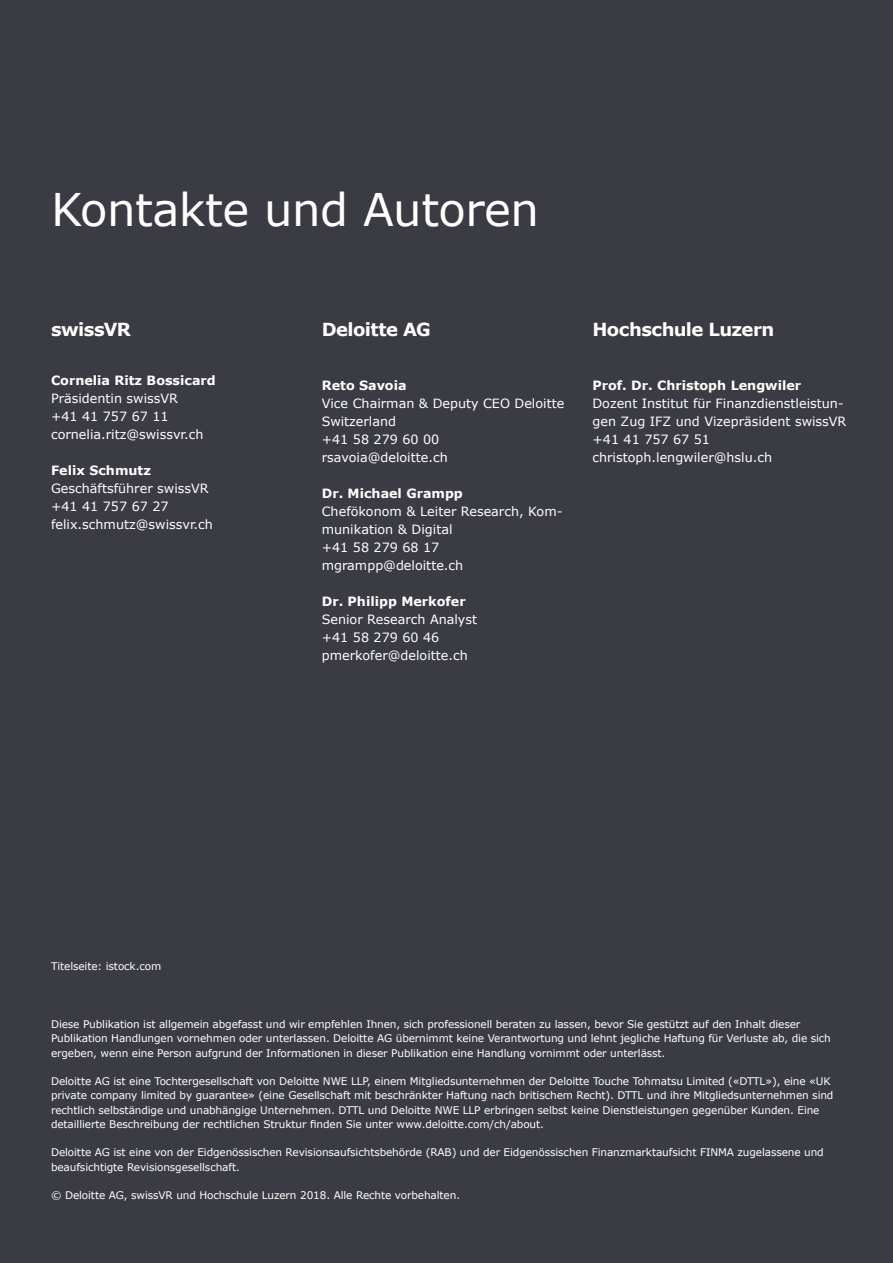
<style>
.page{position:relative;width:893px;height:1263px;background:#3b3c43}
.page>*{position:absolute;margin:0;border:0;box-sizing:border-box;transform-origin:0 0}
.t1{font:45px "Verdana";letter-spacing:-.01em;color:#fff}
.t2{font:700 18px "Verdana";letter-spacing:-.035em;color:#fff}
.t3{font:12.75px/18px "Verdana";color:#fff}
.t4{font:700 12.75px "Verdana";color:#fff}
.t5{font:10.5px/14.2px "Verdana";letter-spacing:-.01em;color:#fff}
</style>
<div class="page">
<h1 class="t1" style="left:51px;top:181px;width:490px">Kontakte und Autoren</h1>
<h2 class="t2" style="left:51px;top:318px;width:81px">swissVR</h2>
<p class="t4" style="left:51px;top:372px;width:166px">Cornelia Ritz Bossicard</p>
<p class="t3" style="left:51px;top:389px;width:154px">Präsidentin swissVR +41 41 757 67 11 cornelia.ritz@swissvr.ch</p>
<p class="t4" style="left:51px;top:462px;width:101px">Felix Schmutz</p>
<p class="t3" style="left:51px;top:479px;width:163px">Geschäftsführer swissVR +41 41 757 67 27 felix.schmutz@swissvr.ch</p>
<h2 class="t2" style="left:322px;top:318px;width:110px">Deloitte AG</h2>
<p class="t4" style="left:322px;top:377px;width:86px">Reto Savoia</p>
<p class="t3" style="left:322px;top:395px;width:244px">Vice Chairman &amp; Deputy CEO Deloitte<br>Switzerland<br>+41 58 279 60 00 rsavoia@deloitte.ch</p>
<p class="t4" style="left:322px;top:485px;width:143px">Dr. Michael Grampp</p>
<p class="t3" style="left:322px;top:503px;width:242px">Chefökonom &amp; Leiter Research, Kom&shy;munikation &amp; Digital<br>+41 58 279 68 17 mgrampp@deloitte.ch</p>
<p class="t4" style="left:322px;top:593px;width:145px">Dr. Philipp Merkofer</p>
<p class="t3" style="left:322px;top:611px;width:157px">Senior Research Analyst +41 58 279 60 46 pmerkofer@deloitte.ch</p>
<h2 class="t2" style="left:592px;top:318px;width:183px">Hochschule Luzern</h2>
<p class="t4" style="left:592px;top:377px;width:210px">Prof. Dr. Christoph Lengwiler</p>
<p class="t3" style="left:592px;top:395px;width:255px">Dozent Institut für Finanzdienstleistun&shy;gen Zug IFZ und Vizepräsident swissVR +41 41 757 67 51 christoph.lengwiler@hslu.ch</p>
<p class="t5" style="left:51px;top:959px;width:112px">Titelseite: istock.com</p>
<p class="t5" style="left:51px;top:1017px;width:781px">Diese Publikation ist allgemein abgefasst und wir empfehlen Ihnen, sich professionell beraten zu lassen, bevor Sie gestützt auf den Inhalt dieser<br>Publikation Handlungen vornehmen oder unterlassen. Deloitte AG übernimmt keine Verantwortung und lehnt jegliche Haftung für Verluste ab, die sich ergeben, wenn eine Person aufgrund der Informationen in dieser Publikation eine Handlung vornimmt oder unterlässt.</p>
<p class="t5" style="left:51px;top:1074px;width:784px">Deloitte AG ist eine Tochtergesellschaft von Deloitte NWE LLP, einem Mitgliedsunternehmen der Deloitte Touche Tohmatsu Limited («DTTL»), eine «UK private company limited by guarantee» (eine Gesellschaft mit beschränkter Haftung nach britischem Recht). DTTL und ihre Mitgliedsunternehmen sind rechtlich selbständige und unabhängige Unternehmen. DTTL und Deloitte NWE LLP erbringen selbst keine Dienstleistungen gegenüber Kunden. Eine detaillierte Beschreibung der rechtlichen Struktur finden Sie unter www.deloitte.com/ch/about.</p>
<p class="t5" style="left:51px;top:1146px;width:774px">Deloitte AG ist eine von der Eidgenössischen Revisionsaufsichtsbehörde (RAB) und der Eidgenössischen Finanzmarktaufsicht FINMA zugelassene und beaufsichtigte Revisionsgesellschaft.</p>
<p class="t5" style="left:51px;top:1188px;width:411px">© Deloitte AG, swissVR und Hochschule Luzern 2018. Alle Rechte vorbehalten.</p>
</div>
